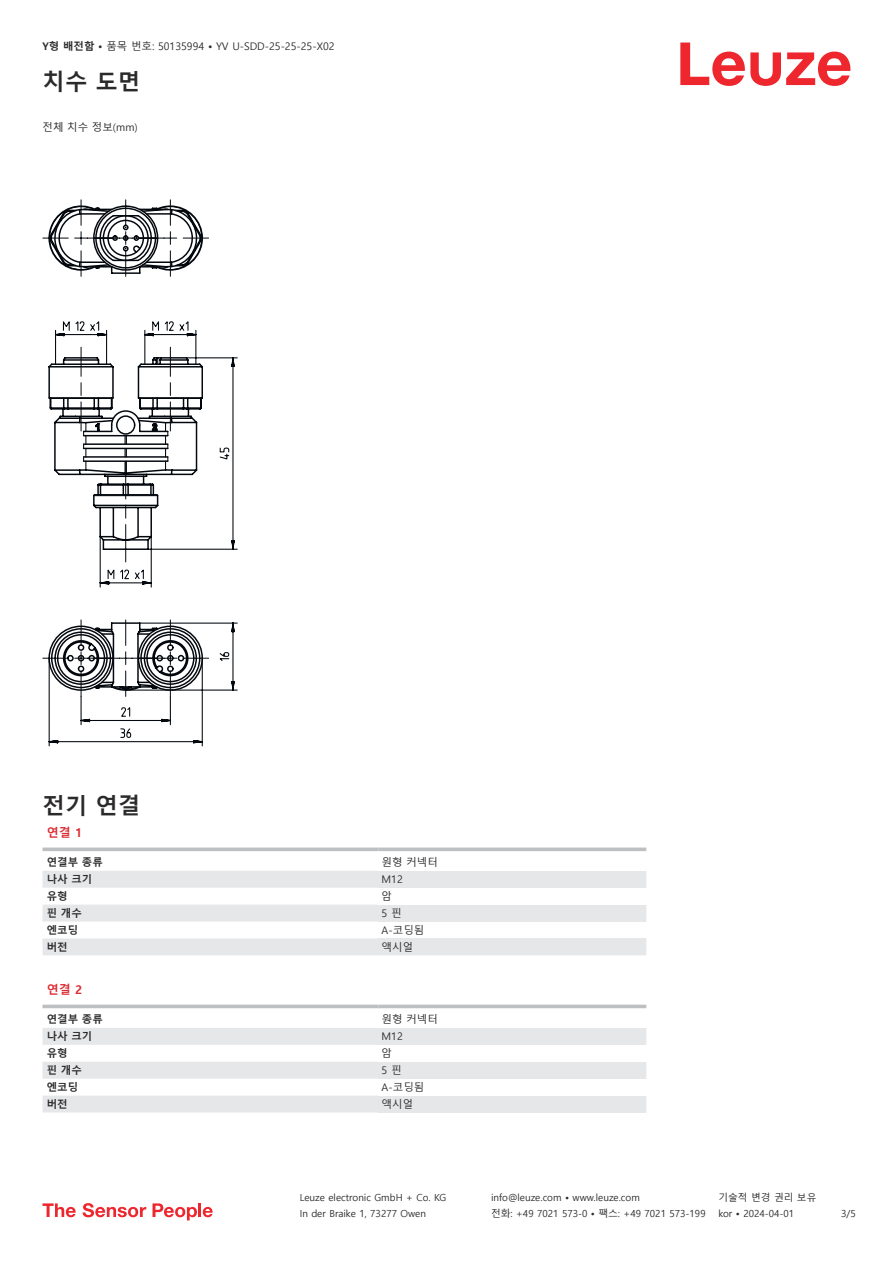
<style>
.page{position:relative;width:893px;height:1263px;background:#fff}
.page>*{position:absolute;margin:0;border:0;box-sizing:border-box;transform-origin:0 0}
.t1{font:700 22.5px "Malgun Gothic";color:#2b292a}
.t2{font:700 12px "Malgun Gothic";color:#db2a30}
.t3{font:10.5px "Malgun Gothic";color:#2b292a}
.t4{font:700 10.5px "Malgun Gothic";color:#2b292a}
.t5{font:9.75px "Malgun Gothic";color:#2b292a}
.s1{font-weight:700}
</style>
<div class="page">
<svg style="left:680px;top:43px;width:170px;height:43px"></svg>
<svg style="left:43px;top:871px;width:335px;height:84px;fill:#e6e7e9"></svg>
<svg style="left:43px;top:847px;width:335px;height:4px"></svg>
<svg style="left:378px;top:847px;width:268px;height:4px"></svg>
<div style="left:378px;top:871px;width:268px;height:17px;background:#e6e7e9"></div>
<div style="left:378px;top:905px;width:268px;height:16px;background:#e6e7e9"></div>
<div style="left:378px;top:938px;width:268px;height:17px;background:#e6e7e9"></div>
<svg style="left:43px;top:1004px;width:603px;height:5px"></svg>
<svg style="left:43px;top:1028px;width:335px;height:84px;fill:#e6e7e9"></svg>
<hr style="left:43px;top:1005px;width:335px;height:3px;background:#bdbfc1">
<hr style="left:378px;top:1005px;width:268px;height:3px;background:#bdbfc1">
<div style="left:378px;top:1028px;width:268px;height:17px;background:#e6e7e9"></div>
<div style="left:378px;top:1062px;width:268px;height:17px;background:#e6e7e9"></div>
<div style="left:378px;top:1095px;width:268px;height:17px;background:#e6e7e9"></div>
<svg style="left:43px;top:1203px;width:33px;height:14px"></svg>
<svg style="left:83px;top:1203px;width:63px;height:14px"></svg>
<svg style="left:153px;top:1203px;width:44px;height:17px"></svg>
<hr style="left:198px;top:1203px;width:3px;height:14px;background:#ed272d">
<svg style="left:203px;top:1207px;width:10px;height:10px"></svg>
<svg style="left:43px;top:200px;width:166px;height:77px"></svg>
<svg style="left:48px;top:321px;width:190px;height:425px"></svg>
<p class="t3" style="left:43px;top:41px;width:294px"><span class="s1">Y형 배전함 •</span> 품목 번호: 50135994 <span class="s1">•</span> YV U-SDD-25-25-25-X02</p>
<h1 class="t1" style="left:43px;top:69px;width:99px">치수 도면</h1>
<p class="t3" style="left:43px;top:121px;width:97px">전체 치수 정보(mm)</p>
<h1 class="t1" style="left:43px;top:792px;width:99px">전기 연결</h1>
<p class="t2" style="left:47px;top:825px;width:37px">연결 1</p>
<p class="t4" style="left:47px;top:856px;width:58px">연결부 종류</p>
<p class="t3" style="left:382px;top:856px;width:58px">원형 커넥터</p>
<p class="t4" style="left:47px;top:873px;width:47px">나사 크기</p>
<p class="t3" style="left:382px;top:873px;width:23px">M12</p>
<p class="t4" style="left:47px;top:890px;width:22px">유형</p>
<p class="t3" style="left:382px;top:890px;width:12px">암</p>
<p class="t4" style="left:47px;top:907px;width:37px">핀 개수</p>
<p class="t3" style="left:382px;top:907px;width:21px">5 핀</p>
<p class="t4" style="left:47px;top:924px;width:33px">엔코딩</p>
<p class="t3" style="left:382px;top:924px;width:44px">A-코딩됨</p>
<p class="t4" style="left:47px;top:941px;width:22px">버전</p>
<p class="t3" style="left:382px;top:941px;width:33px">액시얼</p>
<p class="t2" style="left:47px;top:982px;width:37px">연결 2</p>
<p class="t4" style="left:47px;top:1013px;width:58px">연결부 종류</p>
<p class="t3" style="left:382px;top:1013px;width:58px">원형 커넥터</p>
<p class="t4" style="left:47px;top:1030px;width:47px">나사 크기</p>
<p class="t3" style="left:382px;top:1030px;width:23px">M12</p>
<p class="t4" style="left:47px;top:1047px;width:22px">유형</p>
<p class="t3" style="left:382px;top:1047px;width:12px">암</p>
<p class="t4" style="left:47px;top:1064px;width:37px">핀 개수</p>
<p class="t3" style="left:382px;top:1064px;width:21px">5 핀</p>
<p class="t4" style="left:47px;top:1081px;width:33px">엔코딩</p>
<p class="t3" style="left:382px;top:1081px;width:44px">A-코딩됨</p>
<p class="t4" style="left:47px;top:1098px;width:22px">버전</p>
<p class="t3" style="left:382px;top:1098px;width:33px">액시얼</p>
<p class="t5" style="left:300px;top:1192px;width:148px">Leuze electronic GmbH + Co. KG</p>
<p class="t5" style="left:491px;top:1192px;width:150px">info@leuze.com • www.leuze.com</p>
<p class="t5" style="left:718px;top:1192px;width:100px">기술적 변경 권리 보유</p>
<p class="t5" style="left:300px;top:1208px;width:128px">In der Braike 1, 73277 Owen</p>
<p class="t5" style="left:491px;top:1208px;width:216px">전화: +49 7021 573-0 • 팩스: +49 7021 573-199</p>
<p class="t5" style="left:718px;top:1208px;width:77px">kor • 2024-04-01</p>
<p class="t5" style="left:841px;top:1208px;width:16px">3/5</p>
</div>
